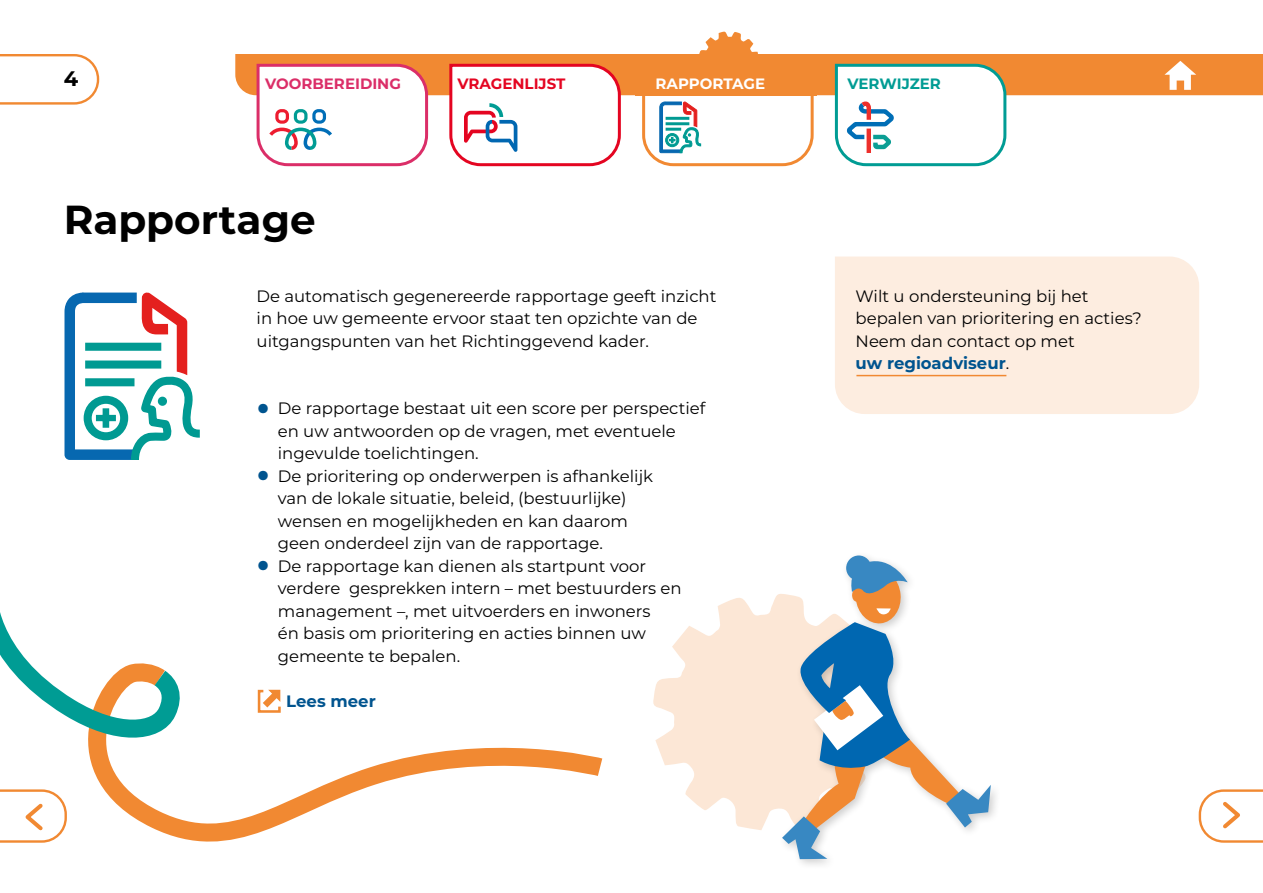
<style>
.page{position:relative;width:1263px;height:893px;background:#fff}
.page>*{position:absolute;margin:0;border:0;box-sizing:border-box;transform-origin:0 0}
.VP-headers_H1{font:700 40.5px "Montserrat";color:#000}
.t1{font:700 21px "Montserrat";color:#000}
.VP-plat{font:16.5px/22.5px "Montserrat";color:#000}
.VP-link{font:700 16.5px "Montserrat";color:#00548f}
.t2{font:700 15px "Montserrat";color:#db2e68}
.t3{font:700 15px "Montserrat";color:#e40521}
.t4{font:700 15px "Montserrat";color:#fff}
.t5{font:700 15px "Montserrat";color:#009c94}
.s1{font-weight:700;font-size:37.5px;color:#00548f}
.s2{font-weight:400;color:#000}
</style>
<div class="page">
<div style="left:835px;top:257px;width:364px;height:157px;background:#fdede0"></div>
<svg style="left:0;top:54px;width:100px;height:51px"></svg>
<svg style="left:653px;top:596px;width:124px;height:234px;fill:#fce7d6"></svg>
<svg style="left:64px;top:292px;width:136px;height:168px"></svg>
<div style="left:159px;top:397px;width:7px;height:8px;background:#009c94;border-radius:50%"></div>
<div style="left:158px;top:397px;width:9px;height:9px;border:2px solid #009c94;border-radius:50%"></div>
<svg style="left:89px;top:681px;width:514px;height:161px"></svg>
<svg style="left:0;top:612px;width:175px;height:145px"></svg>
<div style="left:777px;top:551px;width:224px;height:319px;background:#000;opacity:.2"></div>
<svg style="left:782px;top:559px;width:209px;height:300px"></svg>
<div style="left:846px;top:555px;width:25px;height:26px;background:#3888c2;border-radius:50%"></div>
<svg style="left:235px;top:31px;width:1028px;height:136px"></svg>
<div style="left:636px;top:58px;width:181px;height:37px;background:#f18932"></div>
<hr style="left:856px;top:375px;width:150px;height:1px;background:#f18932">
<svg style="left:0;top:789px;width:67px;height:54px"></svg>
<svg style="left:1198px;top:789px;width:65px;height:54px"></svg>
<svg style="left:257px;top:688px;width:25px;height:26px"></svg>
<p class="t1" style="left:64px;top:63px;width:16px">4</p>
<p class="t2" style="left:265px;top:72px;width:137px">VOORBEREIDING</p>
<p class="t3" style="left:458px;top:72px;width:109px">VRAGENLIJST</p>
<p class="t4" style="left:656px;top:72px;width:111px">RAPPORTAGE</p>
<p class="t5" style="left:847px;top:72px;width:95px">VERWIJZER</p>
<h1 class="VP-headers_H1" style="left:64px;top:190px;width:253px">Rapportage</h1>
<p class="VP-plat" style="left:257px;top:284px;width:461px">De automatisch gegenereerde rapportage geeft inzicht in hoe uw gemeente ervoor staat ten opzichte van de uitgangspunten van het Richtinggevend kader.</p>
<p class="VP-plat" style="left:278px;top:396px;width:429px;text-indent:-21px"><span class="s1">•</span> De rapportage bestaat uit een score per perspectief en uw antwoorden op de vragen, met eventuele ingevulde toelichtingen.</p>
<p class="VP-plat" style="left:278px;top:464px;width:377px;text-indent:-21px"><span class="s1">•</span> De prioritering op onderwerpen is afhankelijk van de lokale situatie, beleid, (bestuurlijke) wensen en mogelijkheden en kan daarom geen onderdeel zijn van de rapportage.</p>
<p class="VP-plat" style="left:278px;top:554px;width:405px;text-indent:-21px"><span class="s1">•</span> De rapportage kan dienen als startpunt voor verdere gesprekken intern – met bestuurders en management –, met uitvoerders en inwoners<br>én basis om prioritering en acties binnen uw gemeente te bepalen.</p>
<p class="VP-link" style="left:286px;top:689px;width:91px">Lees meer</p>
<p class="VP-plat" style="left:855px;top:284px;width:288px">Wilt u ondersteuning bij het bepalen van prioritering en acties?<br>Neem dan contact op met</p>
<p class="VP-link" style="left:855px;top:351px;width:155px">uw regioadviseur<span class="s2">.</span></p>
</div>
